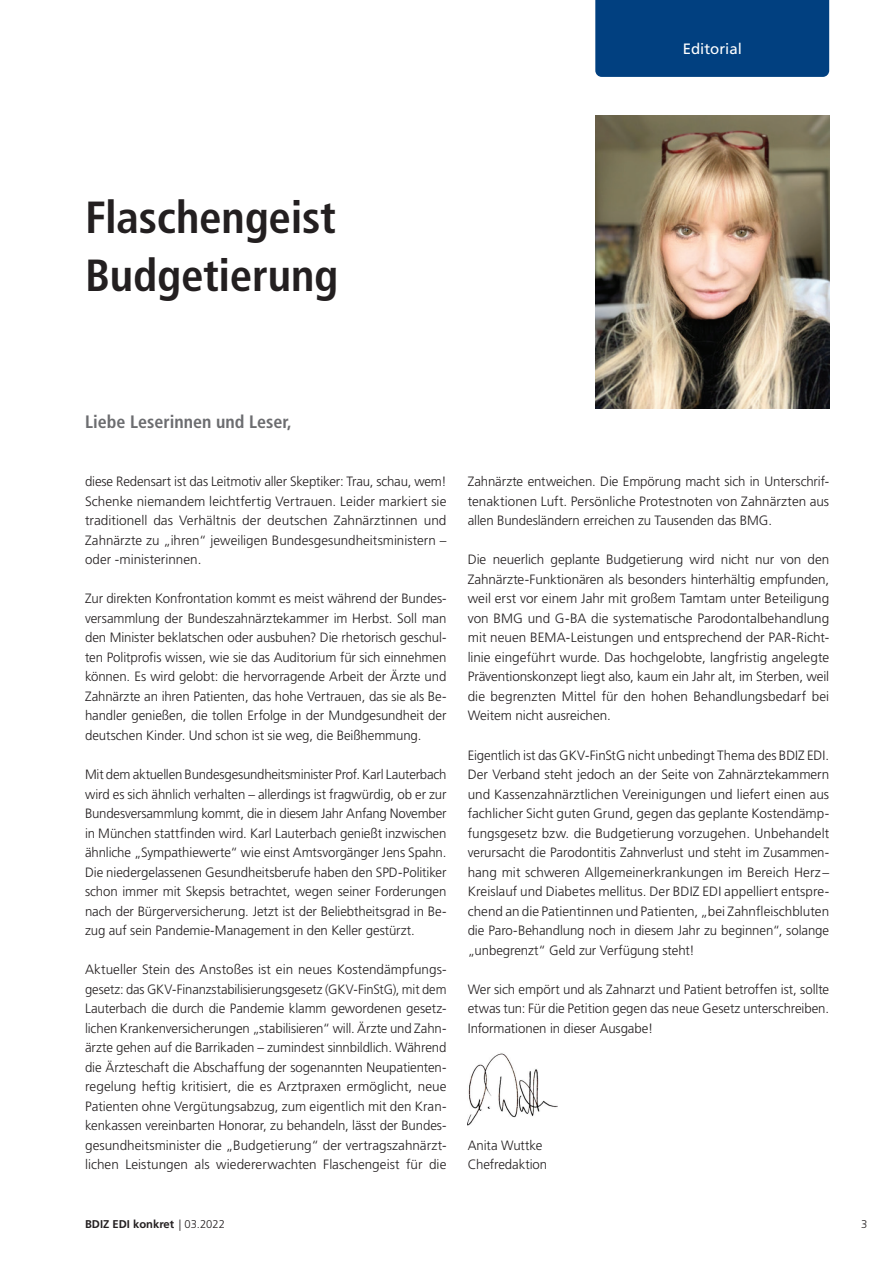
<style>
.page{position:relative;width:893px;height:1263px;background:#fff}
.page>*{position:absolute;margin:0;border:0;box-sizing:border-box;transform-origin:0 0}
.Headline{font:700 condensed 45px/58.5px "Frutiger LT Std";letter-spacing:-.005em;color:#231f20}
.Subline{font:700 condensed 18px "Frutiger LT Std";color:#6c6d70}
.t1{font:15px "Frutiger LT Std";color:#fff}
.Content{font:300 13.5px/19.5px "Frutiger LT Std";letter-spacing:-.005em;color:#231f20;text-align:justify}
.t2{font:700 11.25px "Frutiger LT Std";color:#231f20}
.t3{font:300 11.25px "Frutiger LT Std";color:#231f20}
.s1{font-weight:300}
</style>
<div class="page">
<div style="left:595px;top:0;width:234px;height:77px;background:#014080"></div>
<img style="left:595px;top:116px;width:234px;height:292px">
<img style="left:468px;top:1053px;width:89px;height:73px">
<p class="t1" style="left:683px;top:40px;width:61px">Editorial</p>
<p class="Headline" style="left:85px;top:188px;width:255px">Flaschengeist<br>Budgetierung</p>
<p class="Subline" style="left:85px;top:411px;width:208px">Liebe Leserinnen und Leser,</p>
<p class="Content" style="left:85px;top:472px;width:363px">diese Redensart ist das Leitmotiv aller Skeptiker: Trau, schau, wem!<br>Schenke niemandem leichtfertig Vertrauen. Leider markiert sie traditionell das Verhältnis der deutschen Zahnärztinnen und Zahnärzte zu „ihren“ jeweiligen Bundesgesundheitsministern – oder -ministerinnen.</p>
<p class="Content" style="left:85px;top:589px;width:363px">Zur direkten Konfrontation kommt es meist während der Bundes&shy;versammlung der Bundeszahnärztekammer im Herbst. Soll man den Minister beklatschen oder ausbuhen? Die rhetorisch geschul&shy;ten Politprofis wissen, wie sie das Auditorium für sich einnehmen können. Es wird gelobt: die hervorragende Arbeit der Ärzte und Zahnärzte an ihren Patienten, das hohe Vertrauen, das sie als Be&shy;handler genießen, die tollen Erfolge in der Mundgesundheit der deutschen Kinder. Und schon ist sie weg, die Beißhemmung.</p>
<p class="Content" style="left:85px;top:765px;width:363px">Mit dem aktuellen Bundesgesundheitsminister Prof. Karl Lauterbach wird es sich ähnlich verhalten – allerdings ist fragwürdig, ob er zur Bundesversammlung kommt, die in diesem Jahr Anfang November in München stattfinden wird. Karl Lauterbach genießt inzwischen ähnliche „Sympathiewerte“ wie einst Amtsvorgänger Jens Spahn.<br>Die niedergelassenen Gesundheitsberufe haben den SPD-Politiker schon immer mit Skepsis betrachtet, wegen seiner Forderungen nach der Bürgerversicherung. Jetzt ist der Beliebtheitsgrad in Be&shy;zug auf sein Pandemie-Management in den Keller gestürzt.</p>
<p class="Content" style="left:85px;top:960px;width:363px">Aktueller Stein des Anstoßes ist ein neues Kostendämpfungs&shy;gesetz: das GKV-Finanzstabilisierungsgesetz (GKV-FinStG), mit dem Lauterbach die durch die Pandemie klamm gewordenen gesetz&shy;lichen Krankenversicherungen „stabilisieren“ will. Ärzte und Zahn&shy;ärzte gehen auf die Barrikaden – zumindest sinnbildlich. Während die Ärzteschaft die Abschaffung der sogenannten Neupatienten&shy;regelung heftig kritisiert, die es Arztpraxen ermöglicht, neue Patienten ohne Vergütungsabzug, zum eigentlich mit den Kran&shy;kenkassen vereinbarten Honorar, zu behandeln, lässt der Bundes&shy;gesundheitsminister die „Budgetierung“ der vertragszahnärzt&shy;lichen Leistungen als wiedererwachten Flaschengeist für die</p>
<p class="Content" style="left:468px;top:472px;width:363px">Zahnärzte entweichen. Die Empörung macht sich in Unterschrif&shy;tenaktionen Luft. Persönliche Protestnoten von Zahnärzten aus allen Bundesländern erreichen zu Tausenden das BMG.</p>
<p class="Content" style="left:468px;top:550px;width:363px">Die neuerlich geplante Budgetierung wird nicht nur von den Zahnärzte-Funktionären als besonders hinterhältig empfunden, weil erst vor einem Jahr mit großem Tamtam unter Beteiligung von BMG und G-BA die systematische Parodontalbehandlung mit neuen BEMA-Leistungen und entsprechend der PAR-Richt&shy;linie eingeführt wurde. Das hochgelobte, langfristig angelegte Präventionskonzept liegt also, kaum ein Jahr alt, im Sterben, weil die begrenzten Mittel für den hohen Behandlungsbedarf bei Weitem nicht ausreichen.</p>
<p class="Content" style="left:468px;top:745px;width:363px">Eigentlich ist das GKV-FinStG nicht unbedingt Thema des BDIZ EDI.<br>Der Verband steht jedoch an der Seite von Zahnärztekammern und Kassenzahnärztlichen Vereinigungen und liefert einen aus fachlicher Sicht guten Grund, gegen das geplante Kostendämp&shy;fungsgesetz bzw. die Budgetierung vorzugehen. Unbehandelt verursacht die Parodontitis Zahnverlust und steht im Zusammen&shy;hang mit schweren Allgemeinerkrankungen im Bereich Herz – Kreislauf und Diabetes mellitus. Der BDIZ EDI appelliert entspre&shy;chend an die Patientinnen und Patienten, „bei Zahnfleischbluten die Paro-Behandlung noch in diesem Jahr zu beginnen“, solange „unbegrenzt“ Geld zur Verfügung steht!</p>
<p class="Content" style="left:468px;top:979px;width:363px">Wer sich empört und als Zahnarzt und Patient betroffen ist, sollte etwas tun: Für die Petition gegen das neue Gesetz unterschreiben.<br>Informationen in dieser Ausgabe!</p>
<p class="Content" style="left:468px;top:1135px;width:76px">Anita Wuttke</p>
<p class="Content" style="left:468px;top:1155px;width:81px">Chefredaktion</p>
<p class="t2" style="left:85px;top:1217px;width:142px">BDIZ EDI konkret <span class="s1">| 03.2022</span></p>
<p class="t3" style="left:861px;top:1217px;width:8px">3</p>
</div>
